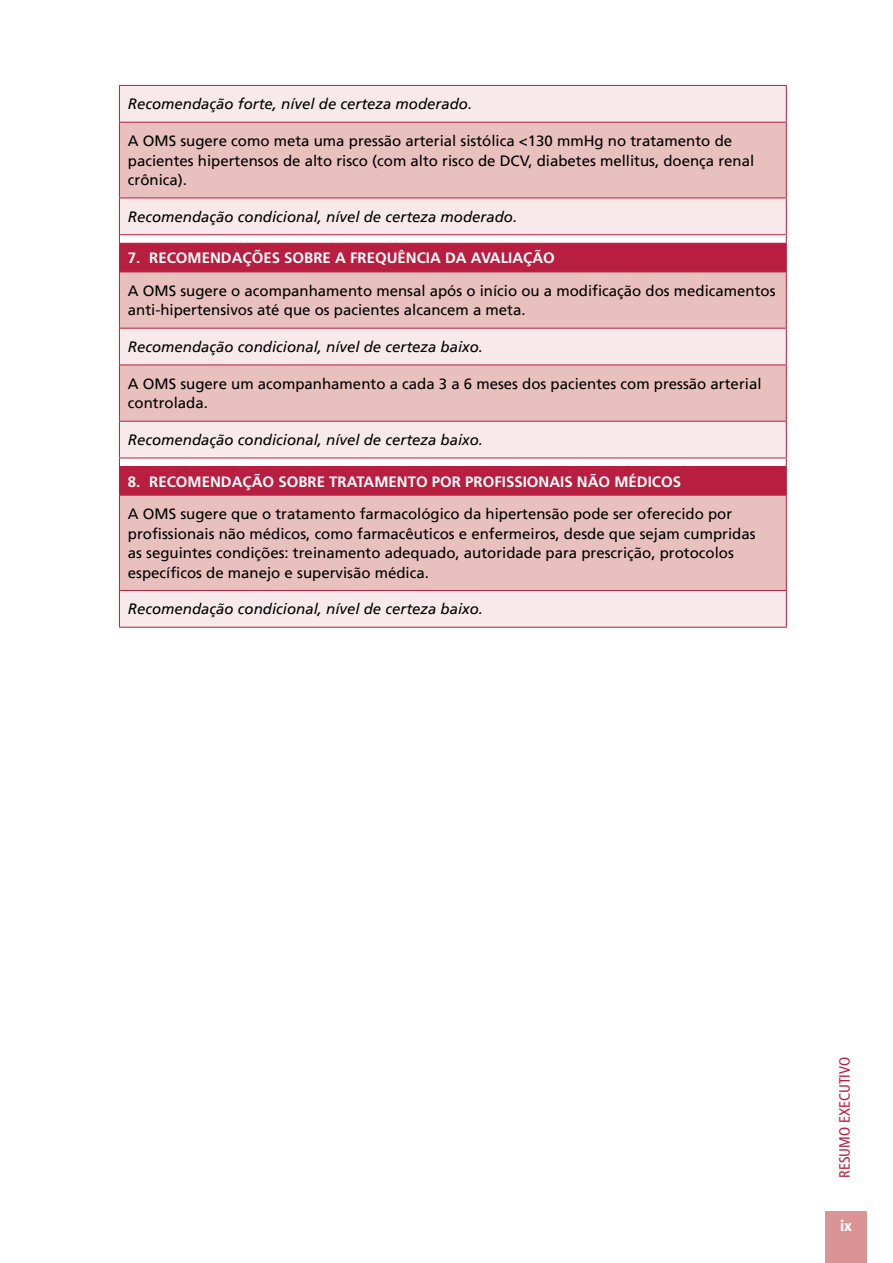
<style>
.page{position:relative;width:893px;height:1263px;background:#fff}
.page>*{position:absolute;margin:0;border:0;box-sizing:border-box;transform-origin:0 0}
.t1{font:15px/19.5px "Frutiger LT";color:#000}
.t2{font:italic 15px "Frutiger LT";color:#000}
.t3{font:700 15px "Frutiger";color:#fff}
.t4{font:condensed 15px "Frutiger LT";color:#b71e3f}
.t5{font:900 condensed 15px "Frutiger LT";color:#fff}
</style>
<div class="page">
<div style="left:825px;top:1211px;width:42px;height:52px;background:#d99493"></div>
<div style="left:120px;top:86px;width:666px;height:541px;background:#f8eaea"></div>
<svg style="left:120px;top:123px;width:666px;height:467px;fill:#e8c1be"></svg>
<svg style="left:120px;top:244px;width:666px;height:251px"></svg>
<hr style="left:119px;top:85px;width:668px;height:1px;background:#b71e3f">
<hr style="left:119px;top:86px;width:1px;height:36px;background:#b71e3f">
<hr style="left:786px;top:86px;width:1px;height:36px;background:#b71e3f">
<hr style="left:119px;top:122px;width:668px;height:1px;background:#b71e3f">
<hr style="left:119px;top:123px;width:1px;height:75px;background:#b71e3f">
<hr style="left:786px;top:123px;width:1px;height:75px;background:#b71e3f">
<hr style="left:119px;top:198px;width:668px;height:1px;background:#b71e3f">
<hr style="left:119px;top:198px;width:1px;height:36px;background:#b71e3f">
<hr style="left:786px;top:198px;width:1px;height:36px;background:#b71e3f">
<hr style="left:119px;top:272px;width:1px;height:56px;background:#b71e3f">
<hr style="left:786px;top:272px;width:1px;height:56px;background:#b71e3f">
<hr style="left:119px;top:328px;width:668px;height:1px;background:#b71e3f">
<hr style="left:119px;top:329px;width:1px;height:36px;background:#b71e3f">
<hr style="left:786px;top:329px;width:1px;height:36px;background:#b71e3f">
<hr style="left:119px;top:365px;width:668px;height:1px;background:#b71e3f">
<hr style="left:119px;top:365px;width:1px;height:56px;background:#b71e3f">
<hr style="left:786px;top:365px;width:1px;height:56px;background:#b71e3f">
<hr style="left:119px;top:421px;width:668px;height:1px;background:#b71e3f">
<hr style="left:119px;top:422px;width:1px;height:36px;background:#b71e3f">
<hr style="left:786px;top:422px;width:1px;height:36px;background:#b71e3f">
<hr style="left:119px;top:591px;width:1px;height:36px;background:#b71e3f">
<hr style="left:786px;top:591px;width:1px;height:36px;background:#b71e3f">
<hr style="left:119px;top:627px;width:668px;height:1px;background:#b71e3f">
<hr style="left:119px;top:234px;width:668px;height:1px;background:#b71e3f">
<hr style="left:119px;top:243px;width:668px;height:1px;background:#b71e3f">
<svg style="left:119px;top:235px;width:1px;height:37px"></svg>
<svg style="left:786px;top:235px;width:1px;height:37px"></svg>
<hr style="left:119px;top:272px;width:668px;height:1px;background:#b71e3f">
<hr style="left:119px;top:458px;width:668px;height:1px;background:#b71e3f">
<svg style="left:119px;top:458px;width:1px;height:37px"></svg>
<svg style="left:786px;top:458px;width:1px;height:37px"></svg>
<hr style="left:119px;top:466px;width:668px;height:1px;background:#b71e3f">
<hr style="left:119px;top:495px;width:668px;height:1px;background:#b71e3f">
<hr style="left:119px;top:495px;width:1px;height:95px;background:#b71e3f">
<hr style="left:786px;top:495px;width:1px;height:95px;background:#b71e3f">
<hr style="left:119px;top:590px;width:668px;height:1px;background:#b71e3f">
<p class="t2" style="left:128px;top:95px;width:346px">Recomendação forte, nível de certeza moderado.</p>
<p class="t1" style="left:128px;top:131px;width:628px">A OMS sugere como meta uma pressão arterial sistólica &lt;130 mmHg no tratamento de pacientes hipertensos de alto risco (com alto risco de DCV, diabetes mellitus, doença renal crônica).</p>
<p class="t2" style="left:128px;top:208px;width:391px">Recomendação condicional, nível de certeza moderado.</p>
<p class="t3" style="left:128px;top:249px;width:428px">7. RECOMENDAÇÕES SOBRE A FREQUÊNCIA DA AVALIAÇÃO</p>
<p class="t1" style="left:128px;top:281px;width:649px">A OMS sugere o acompanhamento mensal após o início ou a modificação dos medicamentos anti-hipertensivos até que os pacientes alcancem a meta.</p>
<p class="t2" style="left:128px;top:338px;width:357px">Recomendação condicional, nível de certeza baixo.</p>
<p class="t1" style="left:128px;top:374px;width:635px">A OMS sugere um acompanhamento a cada 3 a 6 meses dos pacientes com pressão arterial controlada.</p>
<p class="t2" style="left:128px;top:431px;width:357px">Recomendação condicional, nível de certeza baixo.</p>
<p class="t3" style="left:128px;top:473px;width:555px">8. RECOMENDAÇÃO SOBRE TRATAMENTO POR PROFISSIONAIS NÃO MÉDICOS</p>
<p class="t1" style="left:128px;top:504px;width:629px">A OMS sugere que o tratamento farmacológico da hipertensão pode ser oferecido por profissionais não médicos, como farmacêuticos e enfermeiros, desde que sejam cumpridas as seguintes condições: treinamento adequado, autoridade para prescrição, protocolos específicos de manejo e supervisão médica.</p>
<p class="t2" style="left:128px;top:600px;width:357px">Recomendação condicional, nível de certeza baixo.</p>
<p class="t4" style="left:836px;top:1178px;width:122px;rotate:-90deg">RESUMO EXECUTIVO</p>
<p class="t5" style="left:840px;top:1217px;width:13px">ix</p>
</div>
